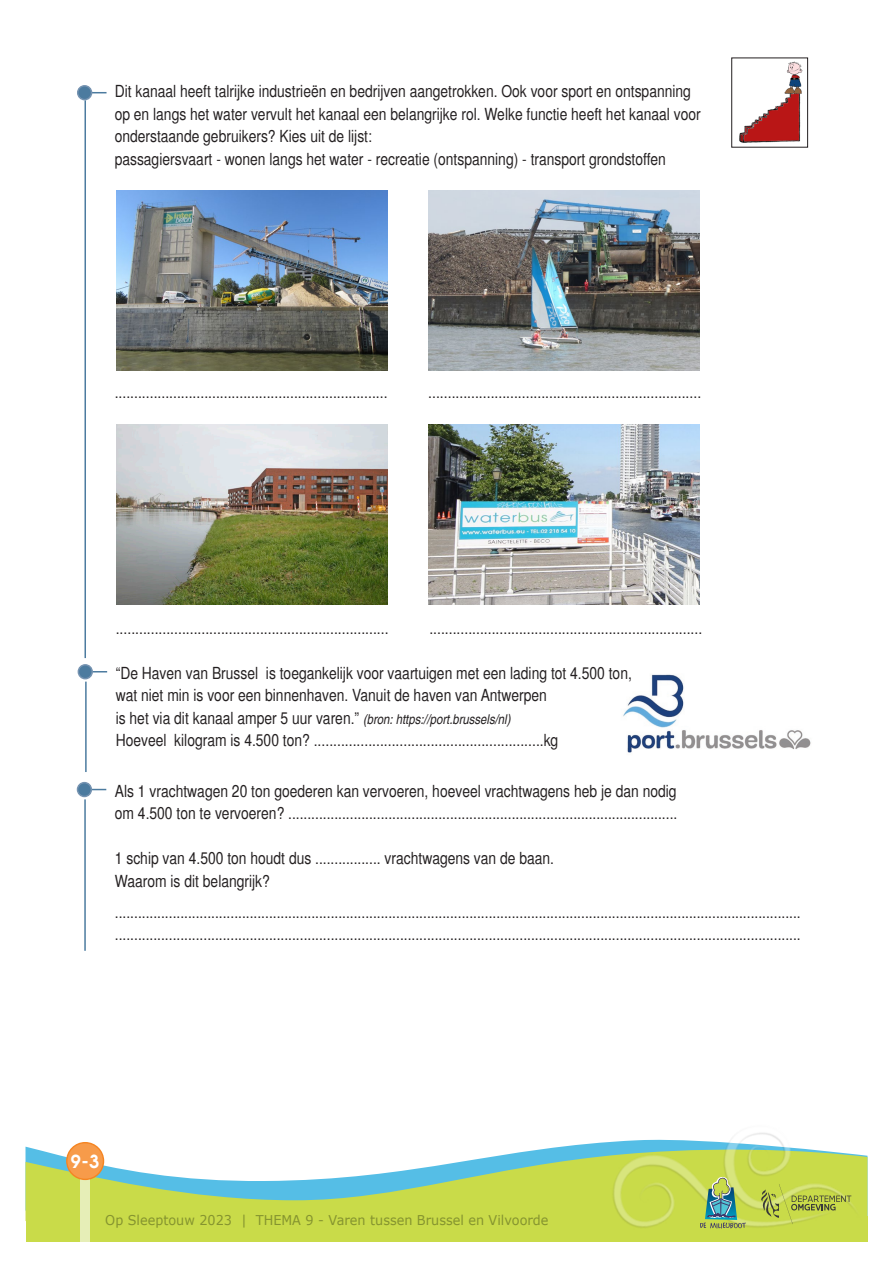
<style>
.page{position:relative;width:893px;height:1263px;background:#fff}
.page>*{position:absolute;margin:0;border:0;box-sizing:border-box;transform-origin:0 0}
.t1{font:600 18px "Trendex SSK";color:#fff}
.tekst{font:16.5px/22.5px "Helvetica";color:#231f20;scale:.84 1}
.tekst-2{font:16.5px "Helvetica";color:#231f20;scale:.85 1}
.t2{font:13.5px "Verdana";color:#85942f;scale:.95 1}
.s1{font-style:italic;font-size:13.5px}
</style>
<div class="page">
<svg style="left:26px;top:1143px;width:841px;height:74px"></svg>
<div style="left:26px;top:1217px;width:841px;height:25px;background:#c9db49"></div>
<img style="left:604px;top:1133px;width:257px;height:96px">
<div style="left:80px;top:1174px;width:10px;height:68px;background:#e6eeb7"></div>
<div style="left:67px;top:1143px;width:37px;height:36px;background:#f79b4a;border-radius:50%"></div>
<div style="left:66px;top:1142px;width:38px;height:38px;border:1px solid #f58522;border-radius:50%"></div>
<svg style="left:700px;top:1177px;width:46px;height:51px;background:#93b775"></svg>
<svg style="left:761px;top:1184px;width:90px;height:40px;background:#b9c84d"></svg>
<img style="left:623px;top:674px;width:188px;height:79px">
<svg style="left:92px;top:92px;width:15px;height:1px"></svg>
<div style="left:78px;top:86px;width:14px;height:14px;background:#4c7b9f;border-radius:50%"></div>
<div style="left:77px;top:85px;width:15px;height:15px;border:2px solid #7693b1;border-radius:50%"></div>
<hr style="left:84px;top:100px;width:2px;height:558px;background:#4c7b9f">
<img style="left:117px;top:190px;width:270px;height:180px">
<img style="left:117px;top:424px;width:270px;height:180px">
<img style="left:429px;top:424px;width:270px;height:180px">
<svg style="left:93px;top:671px;width:14px;height:1px"></svg>
<div style="left:78px;top:665px;width:14px;height:14px;background:#4c7b9f;border-radius:50%"></div>
<div style="left:78px;top:664px;width:15px;height:15px;border:2px solid #7693b1;border-radius:50%"></div>
<hr style="left:85px;top:682px;width:2px;height:90px;background:#4c7b9f">
<svg style="left:92px;top:789px;width:14px;height:1px"></svg>
<div style="left:78px;top:783px;width:13px;height:13px;background:#4c7b9f;border-radius:50%"></div>
<div style="left:77px;top:782px;width:15px;height:15px;border:2px solid #7693b1;border-radius:50%"></div>
<hr style="left:84px;top:799px;width:2px;height:152px;background:#4c7b9f">
<img style="left:429px;top:190px;width:270px;height:180px">
<img style="left:739px;top:61px;width:64px;height:82px">
<div style="left:731px;top:58px;width:77px;height:90px;border:1px solid #231f20"></div>
<p class="tekst" style="left:115px;top:80px;width:699px">Dit kanaal heeft talrijke industrieën en bedrijven aangetrokken. Ook voor sport en ontspanning op en langs het water vervult het kanaal een belangrijke rol. Welke functie heeft het kanaal voor onderstaande gebruikers? Kies uit de lijst:<br>passagiersvaart - wonen langs het water - recreatie (ontspanning) - transport grondstoffen</p>
<p class="tekst-2" style="left:115px;top:383px;width:323px">......................................................................</p>
<p class="tekst-2" style="left:428px;top:383px;width:323px">......................................................................</p>
<p class="tekst-2" style="left:116px;top:618px;width:323px">......................................................................</p>
<p class="tekst-2" style="left:429px;top:618px;width:323px">......................................................................</p>
<p class="tekst" style="left:116px;top:662px;width:616px">“De Haven van Brussel is toegankelijk voor vaartuigen met een lading tot 4.500 ton, wat niet min is voor een binnenhaven. Vanuit de haven van Antwerpen<br>is het via dit kanaal amper 5 uur varen.” <span class="s1">(bron: https://port.brussels/nl)</span></p>
<p class="tekst" style="left:116px;top:729px;width:528px">Hoeveel kilogram is 4.500 ton? ...........................................................kg</p>
<p class="tekst" style="left:115px;top:779px;width:671px">Als 1 vrachtwagen 20 ton goederen kan vervoeren, hoeveel vrachtwagens heb je dan nodig om 4.500 ton te vervoeren? .....................................................................................................</p>
<p class="tekst" style="left:115px;top:847px;width:524px">1 schip van 4.500 ton houdt dus ................. vrachtwagens van de baan.</p>
<p class="tekst" style="left:115px;top:869px;width:186px">Waarom is dit belangrijk?</p>
<p class="tekst" style="left:115px;top:900px;width:818px">..................................................................................................................................................................................</p>
<p class="tekst" style="left:115px;top:923px;width:818px">..................................................................................................................................................................................</p>
<p class="t1" style="left:71px;top:1150px;width:30px">9-3</p>
<p class="t2" style="left:105px;top:1211px;width:468px">Op Sleeptouw 2023 | THEMA 9 - Varen tussen Brussel en Vilvoorde</p>
</div>
